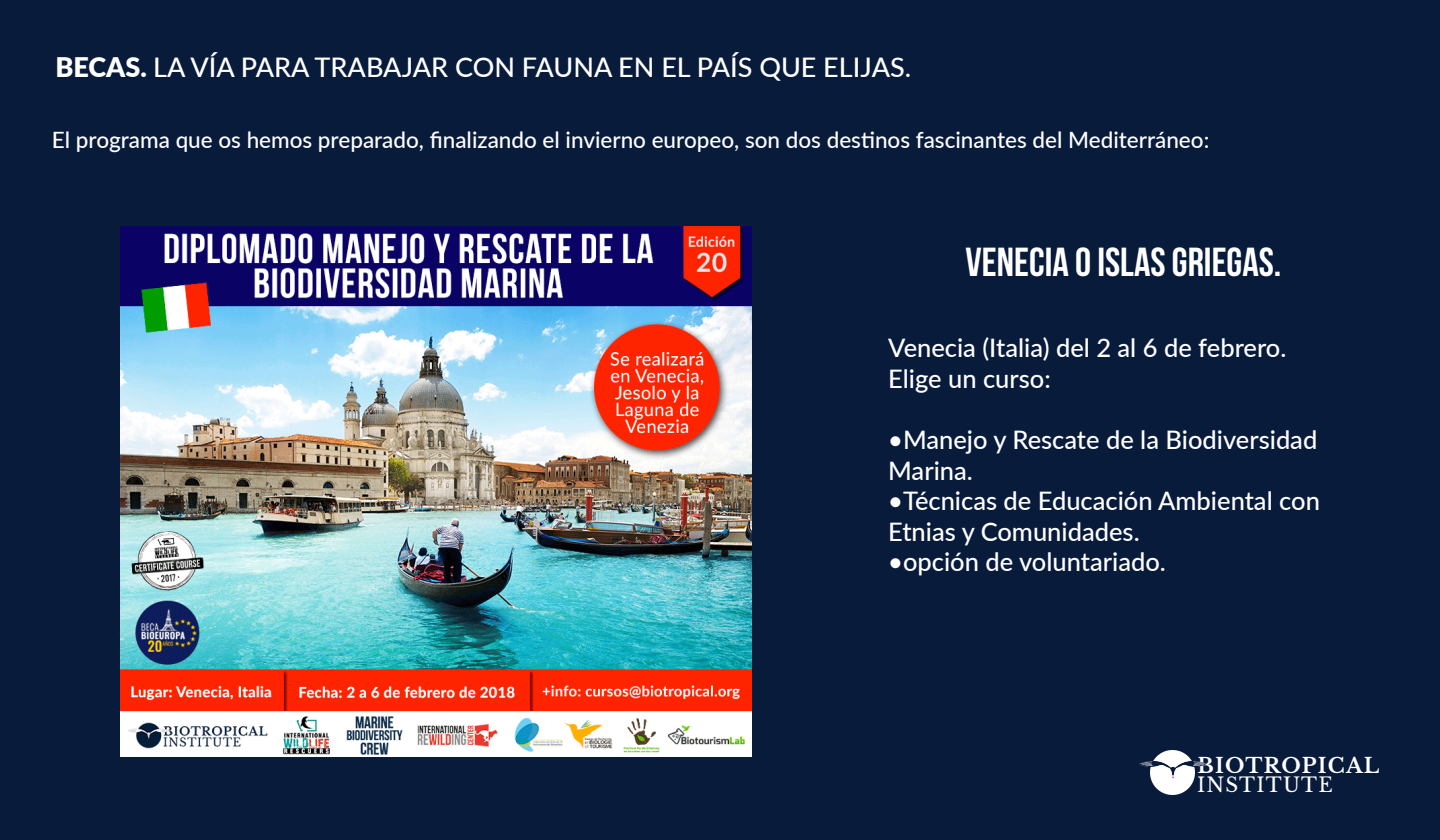
<style>
.page{position:relative;width:1440px;height:840px;background:#081b3b}
.page>*{position:absolute;margin:0;border:0;box-sizing:border-box;transform-origin:0 0}
.t1{font:40.5px "Bebas Neue";color:#fff}
.t2{font:500 27px "Lato";color:#fff}
.t3{font:500 25.5px/30.6px "Lato";color:#fff}
.t4{font:500 22.5px "Lato";color:#fff}
.t5{font:700 20.7px "Libre Baskerville";letter-spacing:.055em;color:#fff}
.t6{font:19.95px "Libre Baskerville";letter-spacing:.06em;color:#fff}
.s1{font-weight:900}
</style>
<div class="page">
<img style="left:1151px;top:751px;width:43px;height:44px">
<img style="left:1139px;top:761px;width:67px;height:18px">
<img style="left:120px;top:227px;width:632px;height:529px">
<p class="t2" style="left:56px;top:47px;width:857px"><span class="s1">BECAS.</span> LA VÍA PARA TRABAJAR CON FAUNA EN EL PAÍS QUE ELIJAS.</p>
<p class="t4" style="left:52px;top:124px;width:1159px">El programa que os hemos preparado, finalizando el invierno europeo, son dos destinos fascinantes del Mediterráneo:</p>
<h1 class="t1" style="left:966px;top:240px;width:317px">VENECIA O ISLAS GRIEGAS.</h1>
<p class="t3" style="left:888px;top:331px;width:400px">Venecia (Italia) del 2 al 6 de febrero.<br>Elige un curso:</p>
<p class="t3" style="left:888px;top:423px;width:431px">•Manejo y Rescate de la Biodiversidad<br>Marina.</p>
<p class="t3" style="left:888px;top:484px;width:433px">•Técnicas de Educación Ambiental con<br>Etnias y Comunidades.</p>
<p class="t3" style="left:888px;top:546px;width:279px">•opción de voluntariado.</p>
<p class="t5" style="left:1198px;top:753px;width:183px">BIOTROPICAL</p>
<p class="t6" style="left:1197px;top:773px;width:137px">INSTITUTE</p>
</div>
